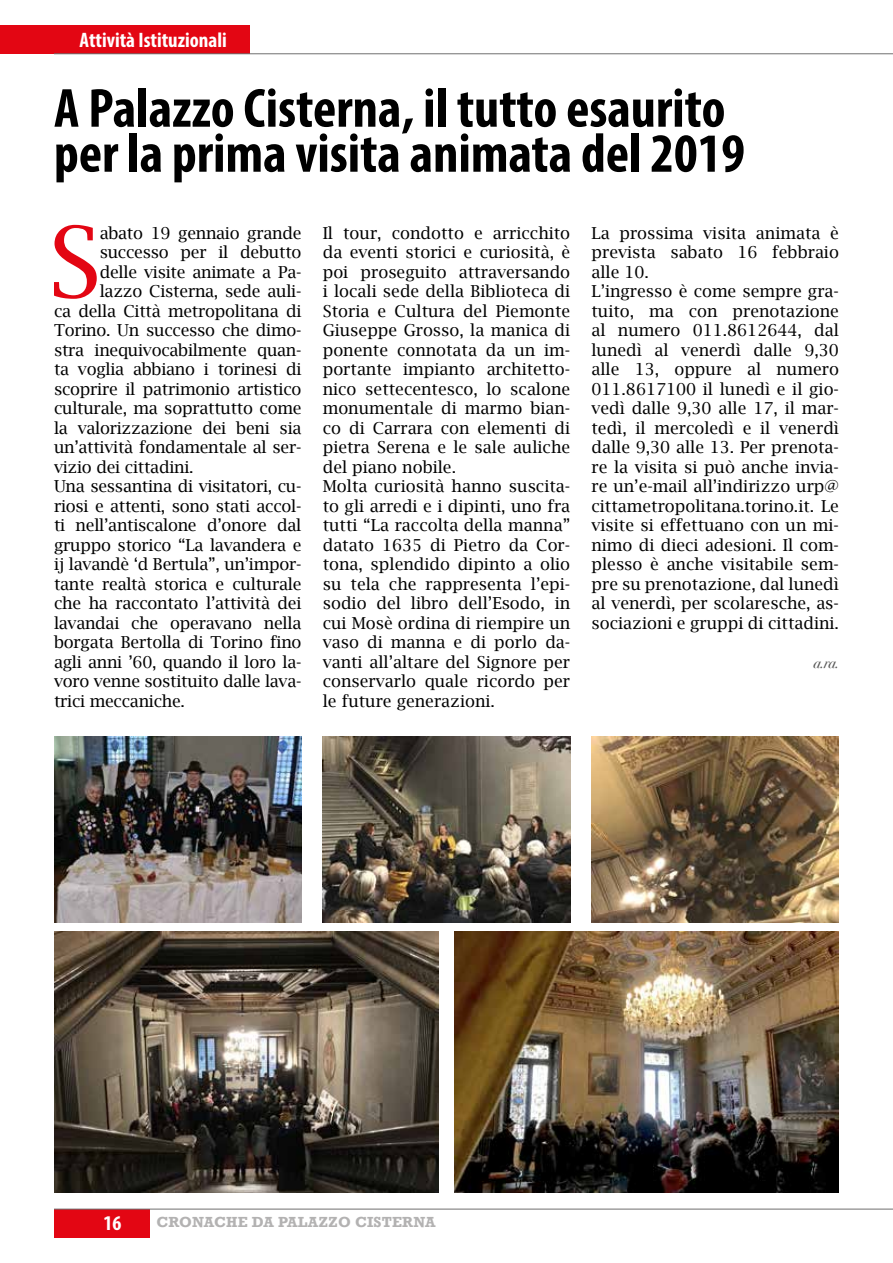
<style>
.page{position:relative;width:893px;height:1263px;background:#fff}
.page>*{position:absolute;margin:0;border:0;box-sizing:border-box;transform-origin:0 0}
.t1{font:97.5px "Lucida Bright";color:#e30613}
.t2{font:700 condensed 55.5px/45px "Myriad Pro";color:#000}
.t3{font:700 condensed 21px "Myriad Pro";color:#fff}
.t4{font:16.5px/19.5px "Lucida Bright";color:#000}
.t5{font:700 15px "Rockwell";letter-spacing:.01em;color:#b3b2b2}
.t6{font:italic 15px "Bodoni Svty Two ITCTT";color:#575756}
</style>
<div class="page">
<div style="left:0;top:25px;width:250px;height:29px;background:#e30613"></div>
<hr style="left:54px;top:54px;width:839px;height:1px;background:#706f6f">
<div style="left:54px;top:1209px;width:96px;height:28px;background:#e30613"></div>
<hr style="left:54px;top:1209px;width:839px;height:1px;background:#706f6f">
<img style="left:54px;top:737px;width:247px;height:185px">
<img style="left:323px;top:737px;width:247px;height:185px">
<img style="left:591px;top:737px;width:248px;height:185px">
<img style="left:54px;top:932px;width:384px;height:261px">
<img style="left:454px;top:932px;width:385px;height:261px">
<p class="t3" style="left:80px;top:27px;width:149px">Attività Istituzionali</p>
<h2 class="t2" style="left:54px;top:85px;width:692px">A Palazzo Cisterna, il tutto esaurito per la prima visita animata del 2019</h2>
<h1 class="t1" style="left:48px;top:207px;width:54px">S</h1>
<p class="t4" style="left:100px;top:223px;width:203px">abato 19 gennaio grande</p>
<p class="t4" style="left:100px;top:242px;width:203px">successo per il debutto</p>
<p class="t4" style="left:100px;top:262px;width:203px">delle visite animate a Pa-</p>
<p class="t4" style="left:100px;top:281px;width:203px">lazzo Cisterna, sede auli-</p>
<p class="t4" style="left:54px;top:301px;width:249px">ca della Città metropolitana di</p>
<p class="t4" style="left:54px;top:320px;width:249px">Torino. Un successo che dimo-</p>
<p class="t4" style="left:54px;top:340px;width:249px">stra inequivocabilmente quan-</p>
<p class="t4" style="left:54px;top:359px;width:249px">ta voglia abbiano i torinesi di</p>
<p class="t4" style="left:54px;top:379px;width:249px">scoprire il patrimonio artistico</p>
<p class="t4" style="left:54px;top:398px;width:249px">culturale, ma soprattutto come</p>
<p class="t4" style="left:54px;top:418px;width:249px">la valorizzazione dei beni sia</p>
<p class="t4" style="left:54px;top:437px;width:249px">un’attività fondamentale al ser-</p>
<p class="t4" style="left:54px;top:457px;width:141px">vizio dei cittadini.</p>
<p class="t4" style="left:54px;top:476px;width:249px">Una sessantina di visitatori, cu-</p>
<p class="t4" style="left:54px;top:496px;width:249px">riosi e attenti, sono stati accol-</p>
<p class="t4" style="left:54px;top:515px;width:249px">ti nell’antiscalone d’onore dal</p>
<p class="t4" style="left:54px;top:535px;width:249px">gruppo storico “La lavandera e</p>
<p class="t4" style="left:54px;top:554px;width:249px">ij lavandè ‘d Bertula”, un’impor-</p>
<p class="t4" style="left:54px;top:574px;width:249px">tante realtà storica e culturale</p>
<p class="t4" style="left:54px;top:593px;width:249px">che ha raccontato l’attività dei</p>
<p class="t4" style="left:54px;top:613px;width:249px">lavandai che operavano nella</p>
<p class="t4" style="left:54px;top:632px;width:249px">borgata Bertolla di Torino fino</p>
<p class="t4" style="left:54px;top:652px;width:249px">agli anni ’60, quando il loro la-</p>
<p class="t4" style="left:54px;top:671px;width:249px">voro venne sostituito dalle lava-</p>
<p class="t4" style="left:54px;top:691px;width:132px">trici meccaniche.</p>
<p class="t4" style="left:323px;top:223px;width:249px">Il tour, condotto e arricchito da eventi storici e curiosità, è poi proseguito attraversando i locali sede della Biblioteca di<br>Storia e Cultura del Piemonte<br>Giuseppe Grosso, la manica di ponente connotata da un im&shy;portante impianto architetto&shy;nico settecentesco, lo scalone monumentale di marmo bian&shy;co di Carrara con elementi di pietra Serena e le sale auliche del piano nobile.<br>Molta curiosità hanno suscita&shy;to gli arredi e i dipinti, uno fra tutti “La raccolta della manna” datato 1635 di Pietro da Cor&shy;tona, splendido dipinto a olio su tela che rappresenta l’epi&shy;sodio del libro dell’Esodo, in cui Mosè ordina di riempire un vaso di manna e di porlo da&shy;vanti all’altare del Signore per conservarlo quale ricordo per le future generazioni.</p>
<p class="t4" style="left:591px;top:223px;width:249px">La prossima visita animata è prevista sabato 16 febbraio alle 10.<br>L’ingresso è come sempre gra&shy;tuito, ma con prenotazione al numero 011.8612644, dal lunedì al venerdì dalle 9,30 alle 13, oppure al numero<br>011.8617100 il lunedì e il gio&shy;vedì dalle 9,30 alle 17, il mar&shy;tedì, il mercoledì e il venerdì dalle 9,30 alle 13. Per prenota&shy;re la visita si può anche invia&shy;re un’e-mail all’indirizzo urp@ cittametropolitana.torino.it. Le visite si effettuano con un mi&shy;nimo di dieci adesioni. Il com&shy;plesso è anche visitabile sem&shy;pre su prenotazione, dal lunedì al venerdì, per scolaresche, as&shy;sociazioni e gruppi di cittadini.</p>
<p class="t6" style="left:813px;top:649px;width:27px">a.ra.</p>
<p class="t3" style="left:104px;top:1210px;width:19px">16</p>
<p class="t5" style="left:156px;top:1213px;width:281px">CRONACHE DA PALAZZO CISTERNA</p>
</div>
